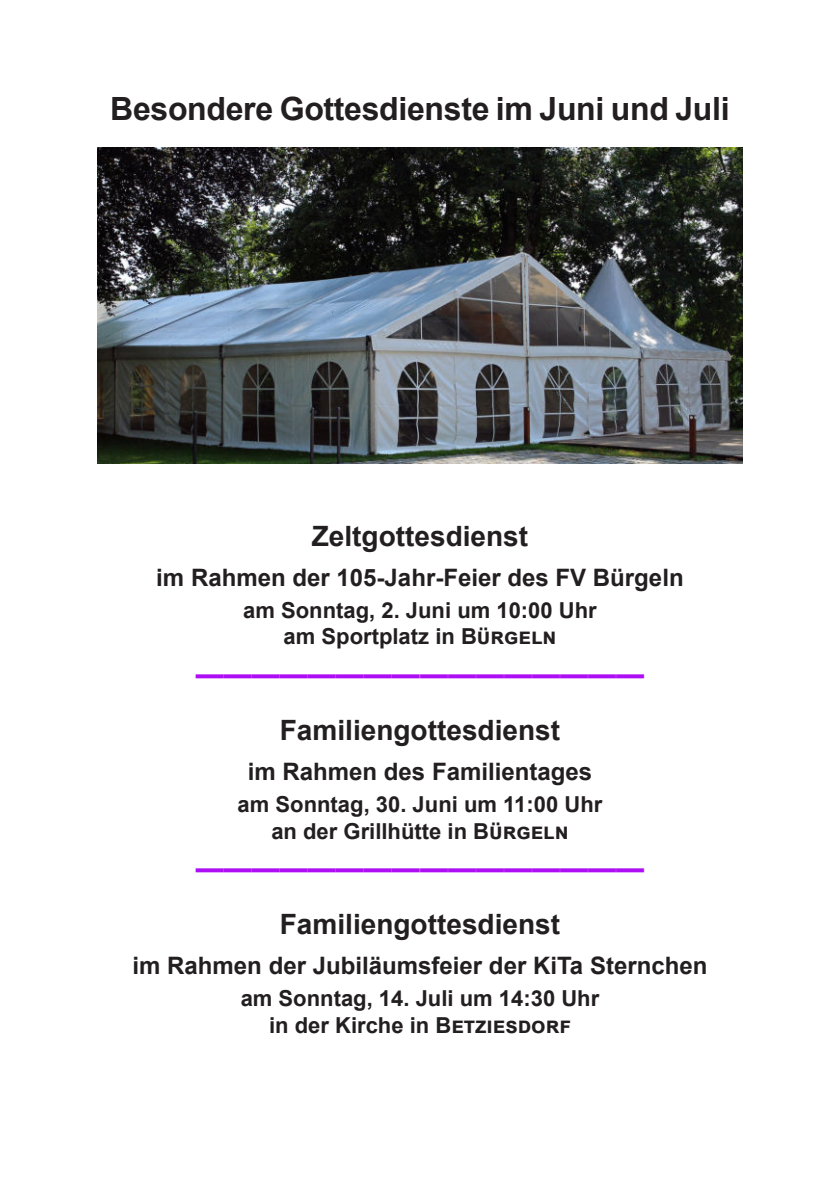
<style>
.page{position:relative;width:840px;height:1191px;background:#fff}
.page>*{position:absolute;margin:0;border:0;box-sizing:border-box;transform-origin:0 0}
.t1{font:700 32px "Arial";letter-spacing:-.01em;color:#231f20}
.t2{font:700 28px "Arial";color:#231f20}
.t3{font:700 28px "Arial";color:#ad0ef4}
.t4{font:700 24px "Arial";color:#231f20}
.t5{font:700 22px/26.4px "Arial";color:#231f20;text-align:center}
</style>
<div class="page">
<img style="left:97px;top:147px;width:645px;height:317px">
<h1 class="t1" style="left:110px;top:96px;width:620px">Besondere Gottesdienste im Juni und Juli</h1>
<p class="t2" style="left:311px;top:525px;width:218px">Zeltgottesdienst</p>
<p class="t4" style="left:156px;top:568px;width:528px">im Rahmen der 105-Jahr-Feier des FV Bürgeln</p>
<p class="t5" style="left:243px;top:599px;width:355px">am Sonntag, 2. Juni um 10:00 Uhr am Sportplatz in Bürgeln</p>
<p class="t3" style="left:196px;top:663px;width:449px">————————————————</p>
<p class="t2" style="left:279px;top:719px;width:282px">Familiengottesdienst</p>
<p class="t4" style="left:247px;top:762px;width:346px">im Rahmen des Familientages</p>
<p class="t5" style="left:237px;top:793px;width:366px">am Sonntag, 30. Juni um 11:00 Uhr an der Grillhütte in Bürgeln</p>
<p class="t3" style="left:196px;top:857px;width:449px">————————————————</p>
<p class="t2" style="left:279px;top:913px;width:282px">Familiengottesdienst</p>
<p class="t4" style="left:132px;top:957px;width:576px">im Rahmen der Jubiläumsfeier der KiTa Sternchen</p>
<p class="t5" style="left:240px;top:987px;width:360px">am Sonntag, 14. Juli um 14:30 Uhr in der Kirche in Betziesdorf</p>
</div>
